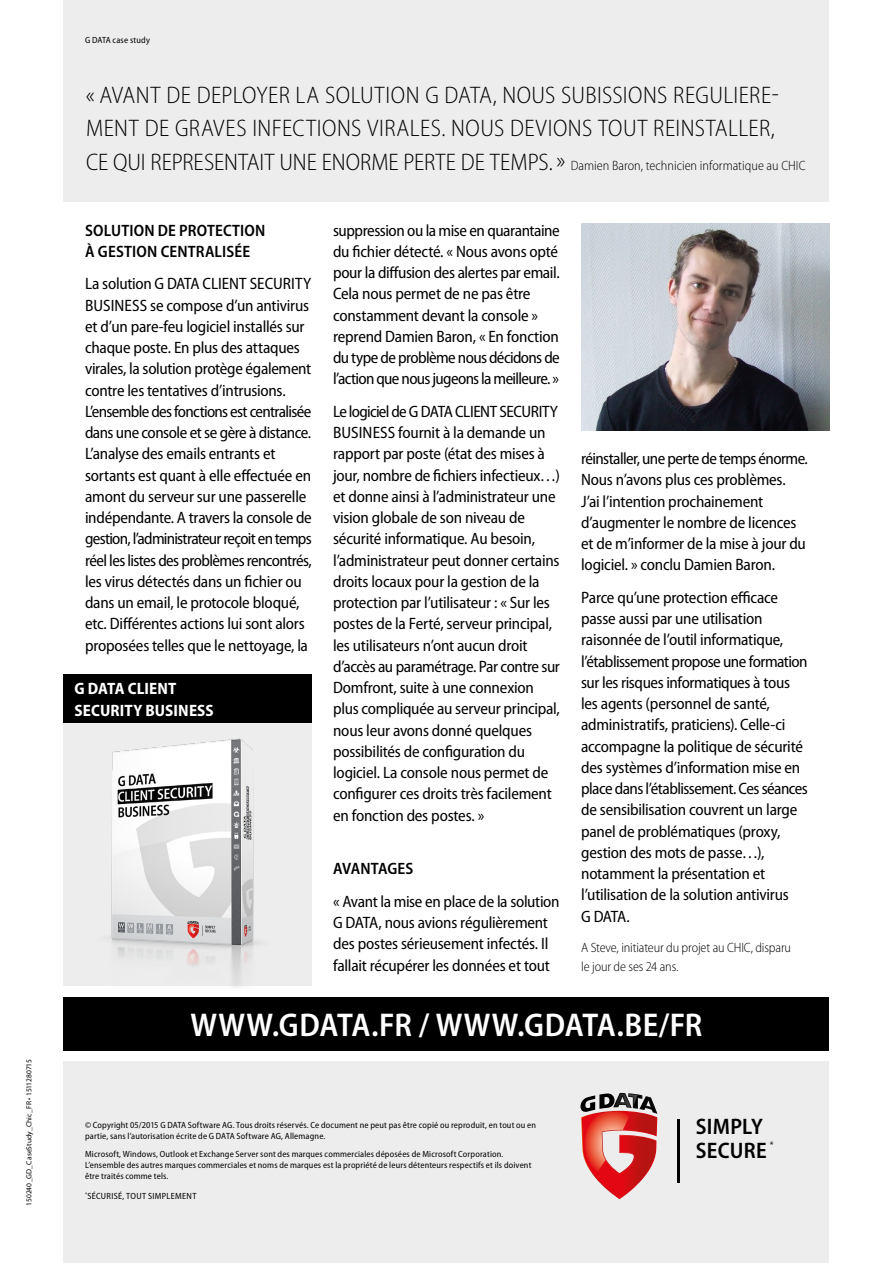
<style>
.page{position:relative;width:893px;height:1263px;background:#fff}
.page>*{position:absolute;margin:0;border:0;box-sizing:border-box;transform-origin:0 0}
.t1{font:600 semi-condensed 33px "Myriad Pro";letter-spacing:-.005em;color:#fff}
.t2{font:300 semi-condensed 24px/33.8px "Myriad Pro";letter-spacing:.01em;color:#000}
.t3{font:600 semi-condensed 22.5px/23.9px "Myriad Pro";letter-spacing:.015em;color:#000}
.t4{font:semi-condensed 16.5px/21.3px "Myriad Pro";letter-spacing:-.015em;color:#000}
.t5{font:600 semi-condensed 16.5px/21.3px "Myriad Pro";letter-spacing:.01em;color:#000}
.t6{font:700 semi-condensed 16.5px/21.3px "Myriad Pro";letter-spacing:.005em;color:#fff}
.t7{font:300 semi-condensed 13.5px/18.8px "Myriad Pro";letter-spacing:-.01em;color:#000}
.t8{font:semi-condensed 9.6px "Myriad Pro";color:#000}
.t9{font:semi-condensed 9px/11.2px "Myriad Pro";letter-spacing:.02em;color:#000}
.t10{font:7.5px "Myriad Pro";letter-spacing:.01em;color:#000}
.s1{font-size:13.5px}
</style>
<div class="page">
<div style="left:64px;top:0;width:765px;height:202px;background:#ededed"></div>
<div style="left:64px;top:1061px;width:765px;height:202px;background:#ededed"></div>
<div style="left:64px;top:997px;width:765px;height:53px;background:#000"></div>
<svg style="left:580px;top:1093px;width:77px;height:106px"></svg>
<hr style="left:677px;top:1119px;width:2px;height:63px;background:#000">
<img style="left:581px;top:223px;width:248px;height:208px">
<div style="left:64px;top:674px;width:248px;height:49px;background:#000"></div>
<div style="left:64px;top:723px;width:248px;height:262px;background:#ededed"></div>
<img style="left:88px;top:738px;width:189px;height:249px">
<p class="t10" style="left:24px;top:1205px;width:148px;rotate:-90deg">150240_GD_CaseStudy_Chic_FR • 1511280715</p>
<p class="t9" style="left:85px;top:34px;width:66px">G DATA case study</p>
<h2 class="t2" style="left:86px;top:78px;width:721px">« AVANT DE DEPLOYER LA SOLUTION G DATA, NOUS SUBISSIONS REGULIERE-<br>MENT DE GRAVES INFECTIONS VIRALES. NOUS DEVIONS TOUT REINSTALLER,<br>CE QUI REPRESENTAIT UNE ENORME PERTE DE TEMPS. » <span class="s1">Damien Baron, technicien informatique au CHIC</span></h2>
<p class="t5" style="left:85px;top:219px;width:182px">SOLUTION DE PROTECTION<br>À GESTION CENTRALISÉE</p>
<p class="t4" style="left:85px;top:273px;width:228px">La solution G DATA CLIENT SECURITY BUSINESS se compose d’un antivirus et d’un pare-feu logiciel installés sur chaque poste. En plus des attaques virales, la solution protège également contre les tentatives d’intrusions.<br>L’ensemble des fonctions est centralisée dans une console et se gère à distance.<br>L’analyse des emails entrants et sortants est quant à elle effectuée en amont du serveur sur une passerelle indépendante. A travers la console de gestion, l’administrateur reçoit en temps réel les listes des problèmes rencontrés, les virus détectés dans un fichier ou dans un email, le protocole bloqué, etc. Différentes actions lui sont alors proposées telles que le nettoyage, la</p>
<p class="t6" style="left:75px;top:678px;width:141px">G DATA CLIENT<br>SECURITY BUSINESS</p>
<p class="t4" style="left:333px;top:219px;width:228px">suppression ou la mise en quarantaine du fichier détecté. « Nous avons opté pour la diffusion des alertes par email.<br>Cela nous permet de ne pas être constamment devant la console » reprend Damien Baron, « En fonction du type de problème nous décidons de l’action que nous jugeons la meilleure. »</p>
<p class="t4" style="left:333px;top:400px;width:228px">Le logiciel de G DATA CLIENT SECURITY BUSINESS fournit à la demande un rapport par poste (état des mises à jour, nombre de fichiers infectieux…) et donne ainsi à l’administrateur une vision globale de son niveau de sécurité informatique. Au besoin, l’administrateur peut donner certains droits locaux pour la gestion de la protection par l’utilisateur : « Sur les postes de la Ferté, serveur principal, les utilisateurs n’ont aucun droit d’accès au paramétrage. Par contre sur Domfront, suite à une connexion plus compliquée au serveur principal, nous leur avons donné quelques possibilités de configuration du logiciel. La console nous permet de configurer ces droits très facilement en fonction des postes. »</p>
<p class="t5" style="left:333px;top:858px;width:82px">AVANTAGES</p>
<p class="t4" style="left:333px;top:890px;width:228px">« Avant la mise en place de la solution G DATA, nous avions régulièrement des postes sérieusement infectés. Il fallait récupérer les données et tout</p>
<p class="t4" style="left:581px;top:448px;width:228px">réinstaller, une perte de temps énorme.<br>Nous n’avons plus ces problèmes.<br>J’ai l’intention prochainement d’augmenter le nombre de licences et de m’informer de la mise à jour du logiciel. » conclu Damien Baron.</p>
<p class="t4" style="left:581px;top:586px;width:228px">Parce qu’une protection efficace passe aussi par une utilisation raisonnée de l’outil informatique, l’établissement propose une formation sur les risques informatiques à tous les agents (personnel de santé, administratifs, praticiens). Celle-ci accompagne la politique de sécurité des systèmes d’information mise en place dans l’établissement. Ces séances de sensibilisation couvrent un large panel de problématiques (proxy, gestion des mots de passe…), notamment la présentation et l’utilisation de la solution antivirus<br>G DATA.</p>
<p class="t7" style="left:581px;top:938px;width:211px">A Steve, initiateur du projet au CHIC, disparu le jour de ses 24 ans.</p>
<h1 class="t1" style="left:191px;top:1004px;width:513px">WWW.GDATA.FR / WWW.GDATA.BE/FR</h1>
<p class="t9" style="left:85px;top:1119px;width:453px">© Copyright 05/2015 G DATA Software AG. Tous droits réservés. Ce document ne peut pas être copié ou reproduit, en tout ou en partie, sans l’autorisation écrite de G DATA Software AG, Allemagne.</p>
<p class="t9" style="left:85px;top:1148px;width:448px">Microsoft, Windows, Outlook et Exchange Server sont des marques commerciales déposées de Microsoft Corporation.<br>L’ensemble des autres marques commerciales et noms de marques est la propriété de leurs détenteurs respectifs et ils doivent être traités comme tels.</p>
<p class="t9" style="left:85px;top:1190px;width:113px"><sup>*</sup>SÉCURISÉ, TOUT SIMPLEMENT</p>
<h3 class="t3" style="left:696px;top:1114px;width:73px">SIMPLY<br>SECURE</h3>
<p class="t8" style="left:770px;top:1139px;width:5px">*</p>
</div>
